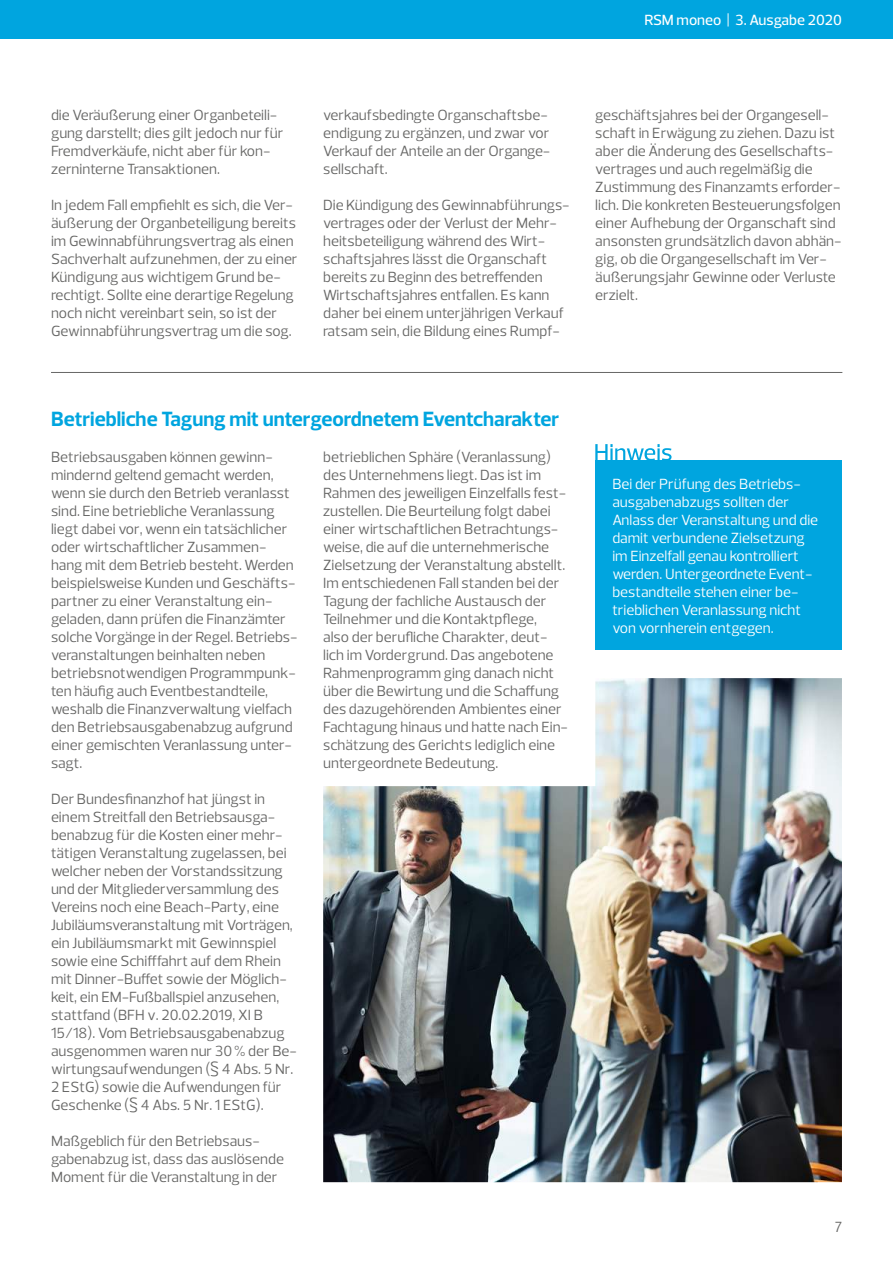
<style>
.page{position:relative;width:893px;height:1263px;background:#fff}
.page>*{position:absolute;margin:0;border:0;box-sizing:border-box;transform-origin:0 0}
.t1{font:700 21px "Prelo";color:#00a5df}
.t2{font:15px/18px "Prelo";color:#666665}
.t3{font:15px/18px "Prelo";color:#fff}
.t4{font:500 15px "Prelo";color:#fff}
</style>
<div class="page">
<div style="left:0;top:0;width:893px;height:38px;background:#00a5df"></div>
<hr style="left:51px;top:372px;width:791px;height:1px;background:#666665">
<div style="left:595px;top:460px;width:247px;height:190px;background:#00a5df"></div>
<svg style="left:595px;top:444px;width:76px;height:16px"></svg>
<img style="left:323px;top:678px;width:519px;height:504px">
<p class="t4" style="left:644px;top:11px;width:199px">RSM moneo | 3. Ausgabe 2020</p>
<p class="t2" style="left:51px;top:106px;width:234px">die Veräußerung einer Organbeteili&shy;gung darstellt; dies gilt jedoch nur für Fremdverkäufe, nicht aber für kon&shy;zerninterne Transaktionen.</p>
<p class="t2" style="left:51px;top:196px;width:248px">In jedem Fall empfiehlt es sich, die Ver&shy;äußerung der Organbeteiligung bereits im Gewinnabführungsvertrag als einen Sachverhalt aufzunehmen, der zu einer Kündigung aus wichtigem Grund be&shy;rechtigt. Sollte eine derartige Regelung noch nicht vereinbart sein, so ist der Gewinnabführungsvertrag um die sog.</p>
<p class="t2" style="left:323px;top:106px;width:229px">verkaufsbedingte Organschaftsbe&shy;endigung zu ergänzen, und zwar vor<br>Verkauf der Anteile an der Organge&shy;sellschaft.</p>
<p class="t2" style="left:323px;top:196px;width:248px">Die Kündigung des Gewinnabführungs&shy;vertrages oder der Verlust der Mehr&shy;heitsbeteiligung während des Wirt&shy;schaftsjahres lässt die Organschaft bereits zu Beginn des betreffenden Wirtschaftsjahres entfallen. Es kann daher bei einem unterjährigen Verkauf ratsam sein, die Bildung eines Rumpf-</p>
<p class="t2" style="left:595px;top:106px;width:248px">geschäftsjahres bei der Organgesell&shy;schaft in Erwägung zu ziehen. Dazu ist aber die Änderung des Gesellschafts&shy;vertrages und auch regelmäßig die Zustimmung des Finanzamts erforder&shy;lich. Die konkreten Besteuerungsfolgen einer Aufhebung der Organschaft sind ansonsten grundsätzlich davon abhän&shy;gig, ob die Organgesellschaft im Ver&shy;äußerungsjahr Gewinne oder Verluste erzielt.</p>
<h1 class="t1" style="left:51px;top:406px;width:510px">Betriebliche Tagung mit untergeordnetem Eventcharakter</h1>
<p class="t2" style="left:51px;top:448px;width:248px">Betriebsausgaben können gewinn&shy;mindernd geltend gemacht werden, wenn sie durch den Betrieb veranlasst sind. Eine betriebliche Veranlassung liegt dabei vor, wenn ein tatsächlicher oder wirtschaftlicher Zusammen&shy;hang mit dem Betrieb besteht. Werden beispielsweise Kunden und Geschäfts&shy;partner zu einer Veranstaltung ein&shy;geladen, dann prüfen die Finanzämter solche Vorgänge in der Regel. Betriebs&shy;veranstaltungen beinhalten neben betriebsnotwendigen Programmpunk&shy;ten häufig auch Eventbestandteile, weshalb die Finanzverwaltung vielfach den Betriebsausgabenabzug aufgrund einer gemischten Veranlassung unter&shy;sagt.</p>
<p class="t2" style="left:51px;top:790px;width:247px">Der Bundesfinanzhof hat jüngst in einem Streitfall den Betriebsausga&shy;benabzug für die Kosten einer mehr&shy;tätigen Veranstaltung zugelassen, bei welcher neben der Vorstandssitzung und der Mitgliederversammlung des Vereins noch eine Beach-Party, eine Jubiläumsveranstaltung mit Vorträgen, ein Jubiläumsmarkt mit Gewinnspiel sowie eine Schifffahrt auf dem Rhein mit Dinner-Buffet sowie der Möglich&shy;keit, ein EM-Fußballspiel anzusehen, stattfand (BFH v. 20.02.2019, XI B 15/18). Vom Betriebsausgabenabzug ausgenommen waren nur 30% der Be&shy;wirtungsaufwendungen (§ 4 Abs. 5 Nr.<br>2 EStG) sowie die Aufwendungen für Geschenke (§ 4 Abs. 5 Nr. 1 EStG).</p>
<p class="t2" style="left:51px;top:1132px;width:234px">Maßgeblich für den Betriebsaus&shy;gabenabzug ist, dass das auslösende<br>Moment für die Veranstaltung in der</p>
<p class="t2" style="left:323px;top:448px;width:246px">betrieblichen Sphäre (Veranlassung) des Unternehmens liegt. Das ist im Rahmen des jeweiligen Einzelfalls fest&shy;zustellen. Die Beurteilung folgt dabei einer wirtschaftlichen Betrachtungs&shy;weise, die auf die unternehmerische Zielsetzung der Veranstaltung abstellt.<br>Im entschiedenen Fall standen bei der Tagung der fachliche Austausch der Teilnehmer und die Kontaktpflege,<br>also der berufliche Charakter, deut&shy;lich im Vordergrund. Das angebotene Rahmenprogramm ging danach nicht über die Bewirtung und die Schaffung des dazugehörenden Ambientes einer Fachtagung hinaus und hatte nach Ein&shy;schätzung des Gerichts lediglich eine untergeordnete Bedeutung.</p>
<p class="t3" style="left:612px;top:475px;width:207px">Bei der Prüfung des Betriebs&shy;ausgabenabzugs sollten der<br>Anlass der Veranstaltung und die damit verbundene Zielsetzung im Einzelfall genau kontrolliert werden. Untergeordnete Event&shy;bestandteile stehen einer be&shy;trieblichen Veranlassung nicht von vornherein entgegen.</p>
<p class="t2" style="left:835px;top:1218px;width:9px">7</p>
</div>
